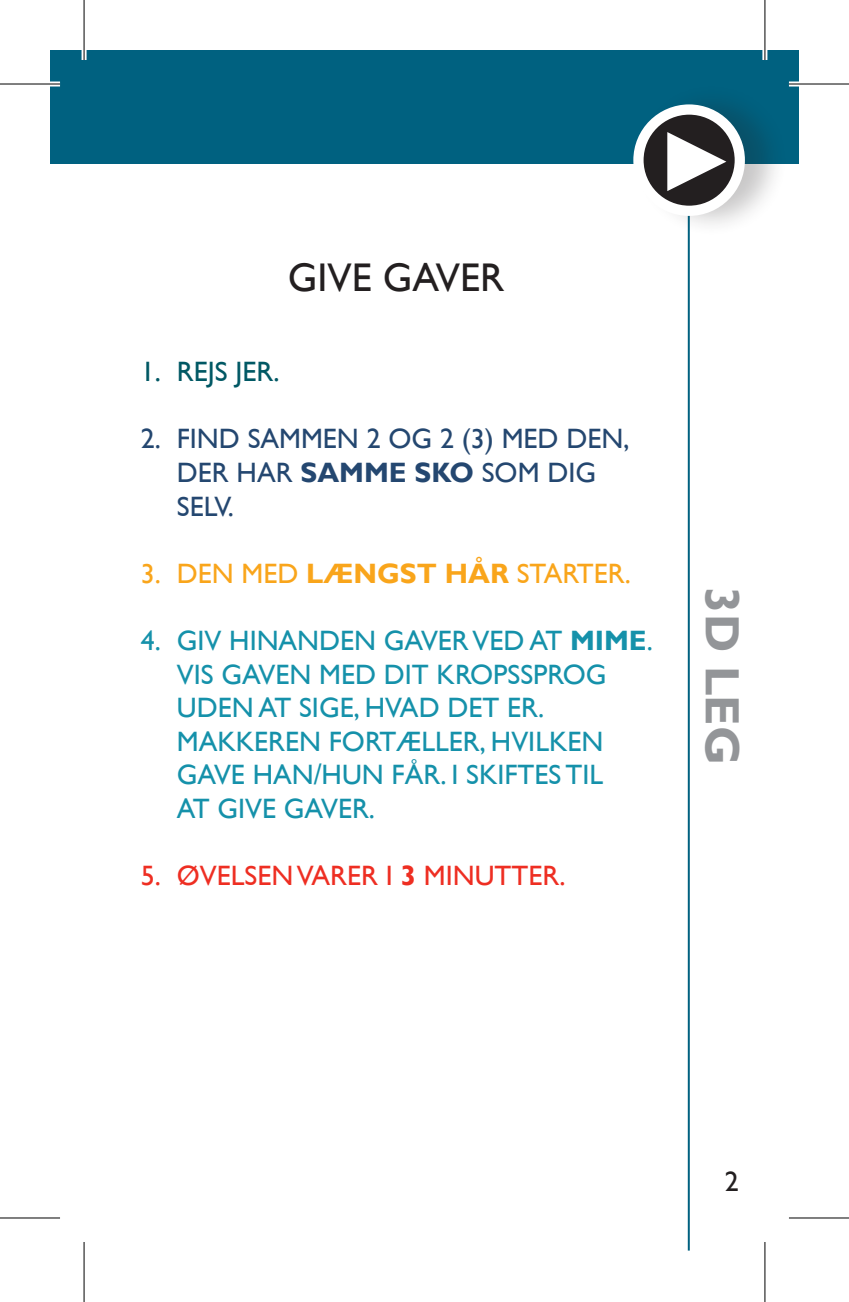
<style>
.page{position:relative;width:849px;height:1302px;background:#fff}
.page>*{position:absolute;margin:0;border:0;box-sizing:border-box;transform-origin:0 0}
.t1{font:700 48px "Gill Sans";color:#939598}
.t2{font:40px "Gill Sans";color:#231f20}
.t3{font:28px/33.6px "Gill Sans";color:#1591aa}
.t4{font:28px/33.6px "Gill Sans";color:#244770}
.t5{font:28px "Gill Sans";color:#f9a51b}
.t6{font:28px "Gill Sans";color:#ee2e22}
.t7{font:28px "Gill Sans";color:#005864}
.t8{font:28px "Gill Sans";color:#231f20}
.s1{font-weight:700}
</style>
<div class="page">
<div style="left:50px;top:50px;width:748px;height:113px;background:#006180"></div>
<hr style="left:687px;top:204px;width:2px;height:1046px;background:#006180">
<div style="left:634px;top:82px;width:164px;height:173px;background:#231f20;opacity:.25"></div>
<svg style="left:638px;top:110px;width:101px;height:101px;background:#524e4f"></svg>
<div style="left:633px;top:104px;width:111px;height:112px;border:10px solid #fff;border-radius:50%"></div>
<svg style="left:667px;top:132px;width:59px;height:59px"></svg>
<div style="left:0;top:82px;width:60px;height:5px;background:#fff"></div>
<div style="left:788px;top:82px;width:60px;height:5px;background:#fff"></div>
<hr style="left:82px;top:0;width:4px;height:60px;background:#fff">
<svg style="left:762px;top:0;width:5px;height:60px"></svg>
<svg style="left:765px;top:1242px;width:1px;height:60px"></svg>
<hr style="left:0;top:83px;width:60px;height:2px;background:#000">
<hr style="left:788px;top:83px;width:60px;height:2px;background:#000">
<hr style="left:0;top:1217px;width:60px;height:2px;background:#000">
<hr style="left:788px;top:1217px;width:60px;height:2px;background:#000">
<hr style="left:83px;top:0;width:2px;height:60px;background:#000">
<hr style="left:83px;top:1242px;width:2px;height:60px;background:#000">
<hr style="left:764px;top:0;width:1px;height:60px;background:#000">
<hr style="left:764px;top:1242px;width:1px;height:60px;background:#000">
<h2 class="t2" style="left:288px;top:254px;width:218px">GIVE GAVER</h2>
<p class="t7" style="left:141px;top:355px;width:140px">1.REJS JER.</p>
<p class="t4" style="left:177px;top:422px;width:454px;text-indent:-36px">2. FIND SAMMEN 2 OG 2 (3) MED DEN,<br>DER HAR <span class="s1">SAMME SKO</span> SOM DIG<br>SELV.</p>
<p class="t5" style="left:141px;top:557px;width:491px">3.D EN MED <span class="s1">LÆNGST HÅR</span> STARTER.</p>
<p class="t3" style="left:177px;top:623px;width:477px;text-indent:-36px">4.G IV HINANDEN GAVER VED AT <span class="s1">MIME</span>.<br>VIS GAVEN MED DIT KROPSSPROG<br>UDEN AT SIGE, HVAD DET ER.<br>MAKKEREN FORTÆLLER, HVILKEN<br>GAVE HAN/HUN FÅR. I SKIFTES TIL<br>AT GIVE GAVER.</p>
<p class="t6" style="left:141px;top:859px;width:426px">5. ØVELSEN VARER I <span class="s1">3</span> MINUTTER.</p>
<h1 class="t1" style="left:750px;top:587px;width:179px;rotate:90deg">3D LEG</h1>
<p class="t8" style="left:724px;top:1165px;width:15px">2</p>
</div>
